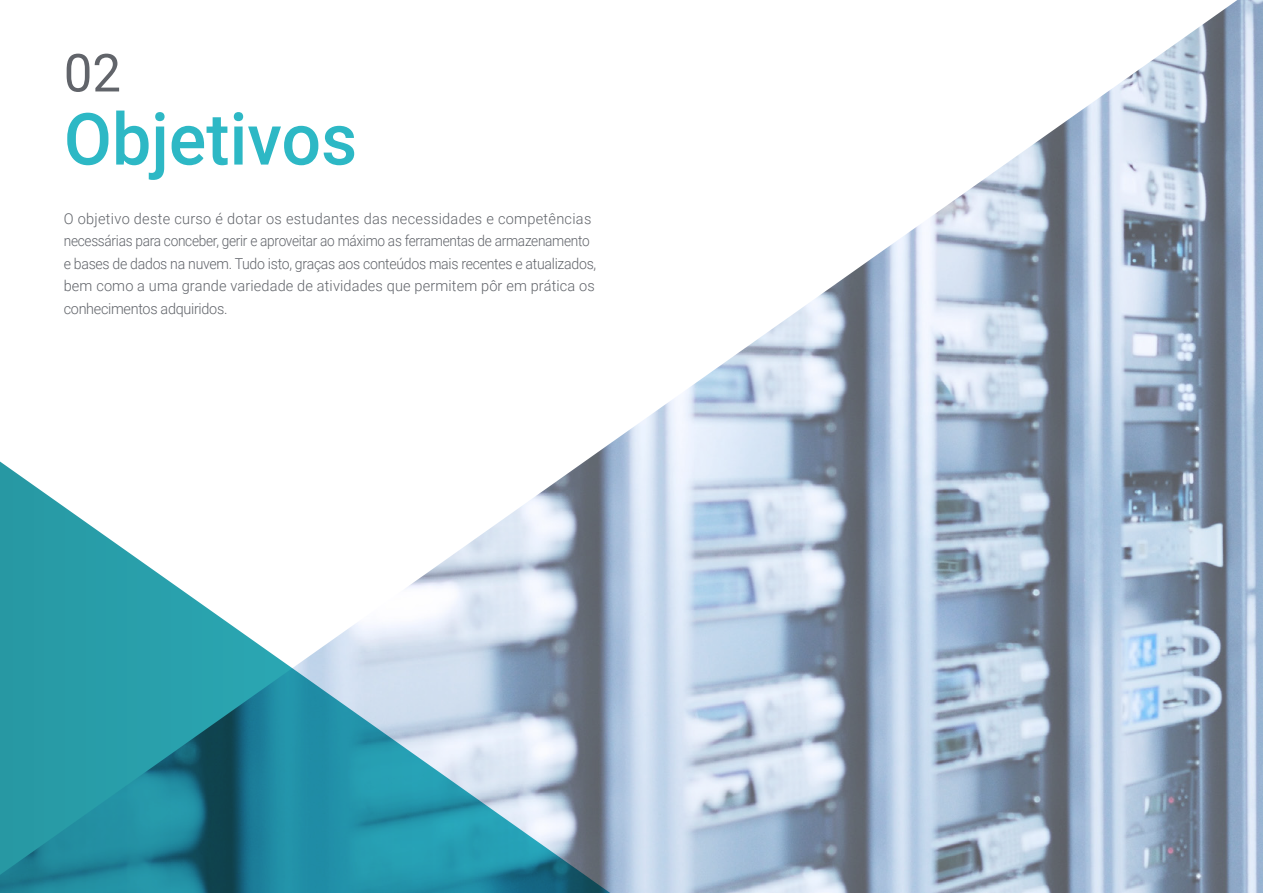
<style>
.page{position:relative;width:1263px;height:893px;background:#fff}
.page>*{position:absolute;margin:0;border:0;box-sizing:border-box;transform-origin:0 0}
.t1{font:500 72px "Roboto";color:#2db8c5}
.t2{font:52.5px "Roboto";color:#61646a}
.t3{font:300 15px/22.5px "Roboto";letter-spacing:-.02em;color:#61646a}
</style>
<div class="page">
<img style="left:607px;top:0;width:656px;height:893px">
<svg style="left:0;top:446px;width:640px;height:447px"></svg>
<h2 class="t2" style="left:64px;top:36px;width:59px">02</h2>
<h1 class="t1" style="left:64px;top:89px;width:295px">Objetivos</h1>
<p class="t3" style="left:64px;top:207px;width:534px">O objetivo deste curso é dotar os estudantes das necessidades e competências necessárias para conceber, gerir e aproveitar ao máximo as ferramentas de armazenamento e bases de dados na nuvem. Tudo isto, graças aos conteúdos mais recentes e atualizados, bem como a uma grande variedade de atividades que permitem pôr em prática os conhecimentos adquiridos.</p>
</div>
